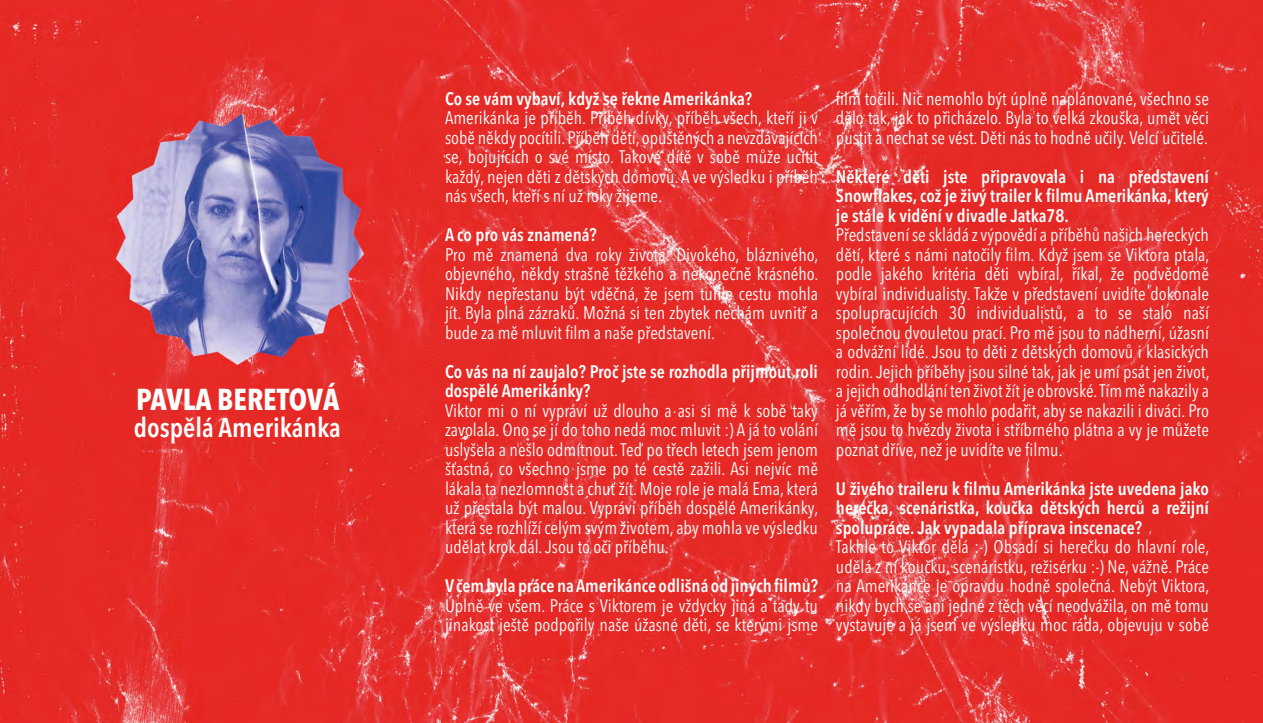
<style>
.page{position:relative;width:1263px;height:723px;background:#fff}
.page>*{position:absolute;margin:0;border:0;box-sizing:border-box;transform-origin:0 0}
.t1{font:700 condensed 30px "Avenir Next LT Pro";color:#fff}
.t2{font:600 condensed 27px "Avenir Next LT Pro";color:#fff}
.t3{font:condensed 18px/19.5px "Avenir Next LT Pro";color:#fff;text-align:justify}
.t4{font:600 condensed 18px/19.5px "Avenir Next LT Pro";color:#fff;text-align:justify}
</style>
<div class="page">
<img style="left:0;top:0;width:1263px;height:723px">
<h1 class="t1" style="left:136px;top:381px;width:205px">PAVLA BERETOVÁ</h1>
<h2 class="t2" style="left:134px;top:411px;width:209px">dospělá Amerikánka</h2>
<p class="t4" style="left:445px;top:89px;width:309px">Co se vám vybaví, když se řekne Amerikánka?</p>
<p class="t3" style="left:445px;top:108px;width:375px">Amerikánka je příběh. Příběh dívky, příběh všech, kteří ji v sobě někdy pocítili. Příběh dětí, opuštěných a nevzdávajících se, bojujících o své místo. Takové dítě v sobě může ucítit každý, nejen děti z dětských domovů. A ve výsledku i příběh nás všech, kteří s ní už roky žijeme.</p>
<p class="t4" style="left:445px;top:225px;width:153px">A co pro vás znamená?</p>
<p class="t3" style="left:445px;top:245px;width:375px">Pro mě znamená dva roky života. Divokého, bláznivého, objevného, někdy strašně těžkého a nekonečně krásného.<br>Nikdy nepřestanu být vděčná, že jsem tuhle cestu mohla jít. Byla plná zázraků. Možná si ten zbytek nechám uvnitř a bude za mě mluvit film a naše představení.</p>
<p class="t4" style="left:445px;top:362px;width:374px">Co vás na ní zaujalo? Proč jste se rozhodla přijmout roli dospělé Amerikánky?</p>
<p class="t3" style="left:445px;top:401px;width:375px">Viktor mi o ní vypráví už dlouho a asi si mě k sobě taky zavolala. Ono se jí do toho nedá moc mluvit :) A já to volání uslyšela a nešlo odmítnout. Teď po třech letech jsem jenom šťastná, co všechno jsme po té cestě zažili. Asi nejvíc mě lákala ta nezlomnost a chuť žít. Moje role je malá Ema, která už přestala být malou. Vypráví příběh dospělé Amerikánky, která se rozhlíží celým svým životem, aby mohla ve výsledku udělat krok dál. Jsou to oči příběhu.</p>
<p class="t4" style="left:445px;top:576px;width:374px">V čem byla práce na Amerikánce odlišná od jiných filmů?</p>
<p class="t3" style="left:445px;top:596px;width:374px">Úplně ve všem. Práce s Viktorem je vždycky jiná a tady tu jinakost ještě podpořily naše úžasné děti, se kterými jsme</p>
<p class="t3" style="left:836px;top:89px;width:374px">film točili. Nic nemohlo být úplně naplánované, všechno se dělo tak, jak to přicházelo. Byla to velká zkouška, umět věci pustit a nechat se vést. Děti nás to hodně učily. Velcí učitelé.</p>
<p class="t4" style="left:836px;top:166px;width:374px">Některé děti jste připravovala i na představení Snowflakes, což je živý trailer k filmu Amerikánka, který je stále k vidění v divadle Jatka78.</p>
<p class="t3" style="left:836px;top:225px;width:375px">Představení se skládá z výpovědí a příběhů našich hereckých dětí, které s námi natočily film. Když jsem se Viktora ptala, podle jakého kritéria děti vybíral, říkal, že podvědomě vybíral individualisty. Takže v představení uvidíte dokonale spolupracujících 30 individualistů, a to se stalo naší společnou dvouletou prací. Pro mě jsou to nádherní, úžasní a odvážní lidé. Jsou to děti z dětských domovů i klasických rodin. Jejich příběhy jsou silné tak, jak je umí psát jen život, a jejich odhodlání ten život žít je obrovské. Tím mě nakazily a já věřím, že by se mohlo podařit, aby se nakazili i diváci. Pro mě jsou to hvězdy života i stříbrného plátna a vy je můžete poznat dříve, než je uvidíte ve filmu.</p>
<p class="t4" style="left:836px;top:478px;width:374px">U živého traileru k filmu Amerikánka jste uvedena jako herečka, scenáristka, koučka dětských herců a režijní spolupráce. Jak vypadala příprava inscenace?</p>
<p class="t3" style="left:836px;top:537px;width:375px">Takhle to Viktor dělá :-) Obsadí si herečku do hlavní role, udělá z ní koučku, scenáristku, režisérku :-) Ne, vážně. Práce na Amerikánce je opravdu hodně společná. Nebýt Viktora, nikdy bych se ani jedné z těch věcí neodvážila, on mě tomu vystavuje a já jsem ve výsledku moc ráda, objevuju v sobě</p>
</div>
